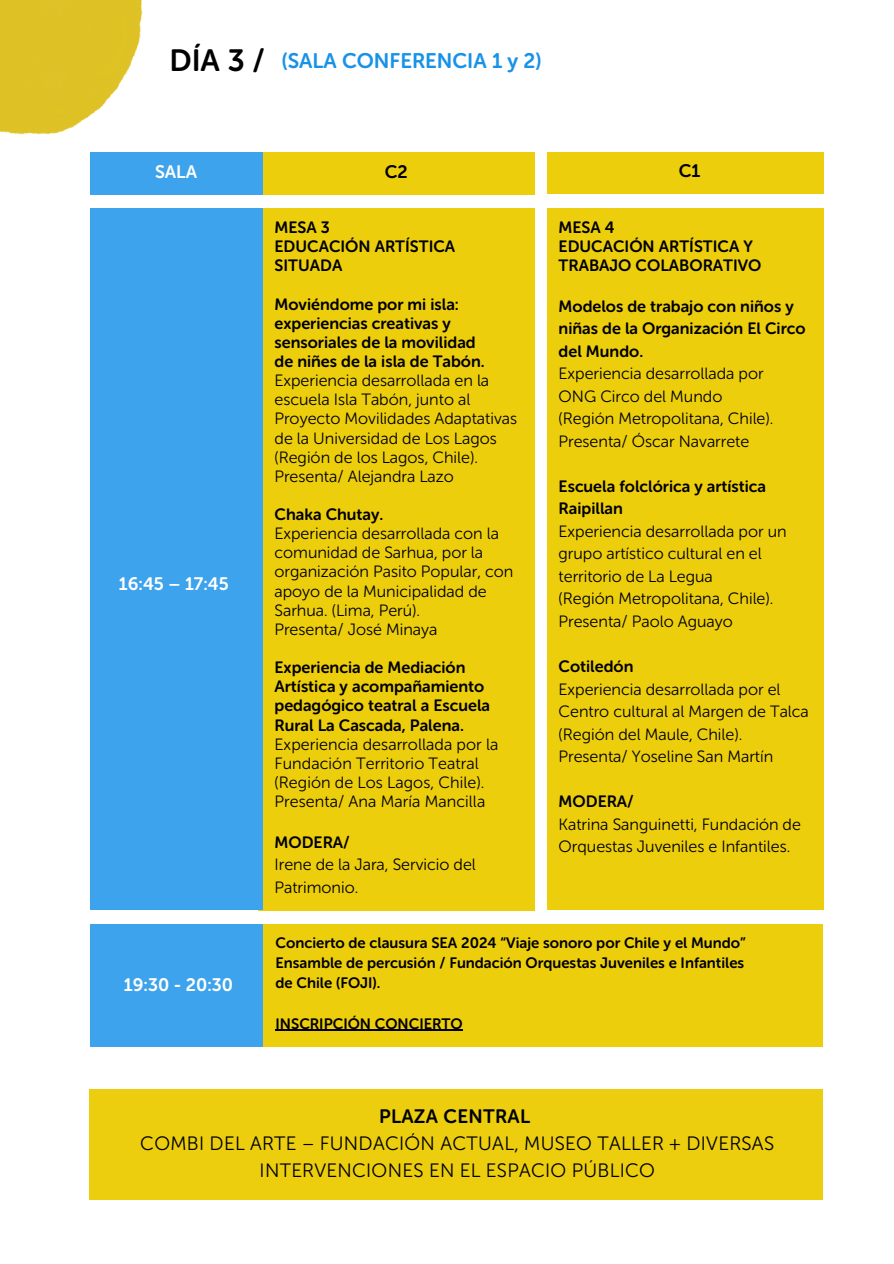
<style>
.page{position:relative;width:894px;height:1264px;background:#fff}
.page>*{position:absolute;margin:0;border:0;box-sizing:border-box;transform-origin:0 0}
.t1{font:30.6px "Museo Sans Rounded 700";color:#000}
.t2{font:21px "Museo Sans Rounded 700";color:#1792e8}
.t3{font:19.35px/27px "Museo Sans Rounded 300";letter-spacing:.015em;color:#000;text-align:center}
.t4{font:18px "Museo Sans Rounded 700";color:#fff}
.t5{font:18px "Museo Sans Rounded 700";color:#000}
.t6{font:16.35px/19.2px "Museo Sans Rounded 300";color:#000}
.t7{font:16.35px/19.2px "Museo Sans Rounded 700";color:#000}
.t8{font:15px/20.2px "Museo Sans Rounded 700";color:#000}
.s1{font-family:"Museo Sans Rounded 700"}
</style>
<div class="page">
<div style="left:89px;top:1088px;width:734px;height:111px;background:#ecce0e"></div>
<div style="left:258px;top:152px;width:276px;height:43px;background:#edce0d"></div>
<div style="left:258px;top:208px;width:276px;height:702px;background:#edce0d"></div>
<div style="left:547px;top:152px;width:276px;height:42px;background:#edce0d"></div>
<div style="left:547px;top:208px;width:276px;height:702px;background:#edce0d"></div>
<div style="left:90px;top:208px;width:172px;height:702px;background:#3da3ec"></div>
<div style="left:90px;top:152px;width:172px;height:43px;background:#3da3ec"></div>
<div style="left:261px;top:924px;width:561px;height:122px;background:#edce0d"></div>
<div style="left:90px;top:924px;width:172px;height:122px;background:#3da3ec"></div>
<hr style="left:275px;top:1029px;width:187px;height:1px;background:#000">
<img style="left:0;top:0;width:143px;height:135px">
<h2 class="t1" style="left:169px;top:42px;width:97px">DÍA 3 /</h2>
<p class="t2" style="left:282px;top:49px;width:261px">(SALA CONFERENCIA 1 y 2)</p>
<h3 class="t4" style="left:155px;top:161px;width:44px">SALA</h3>
<h4 class="t5" style="left:384px;top:161px;width:24px">C2</h4>
<h4 class="t5" style="left:678px;top:160px;width:23px">C1</h4>
<h1 class="t4" style="left:119px;top:573px;width:111px">16:45 – 17:45</h1>
<h4 class="t4" style="left:124px;top:974px;width:111px">19:30 - 20:30</h4>
<p class="t7" style="left:274px;top:218px;width:182px">MESA 3<br>EDUCACIÓN ARTÍSTICA<br>SITUADA</p>
<p class="t7" style="left:274px;top:294px;width:212px">Moviéndome por mi isla: experiencias creativas y sensoriales de la movilidad de niñes de la isla de Tabón.</p>
<p class="t6" style="left:274px;top:371px;width:244px">Experiencia desarrollada en la escuela Isla Tabón, junto al<br>Proyecto Movilidades Adaptativas de la Universidad de Los Lagos (Región de los Lagos, Chile).<br>Presenta/ Alejandra Lazo</p>
<p class="t7" style="left:274px;top:505px;width:110px">Chaka Chutay.</p>
<p class="t6" style="left:274px;top:524px;width:240px">Experiencia desarrollada con la comunidad de Sarhua, por la organización Pasito Popular, con apoyo de la Municipalidad de<br>Sarhua. (Lima, Perú).<br>Presenta/ José Minaya</p>
<p class="t7" style="left:274px;top:658px;width:217px">Experiencia de Mediación<br>Artística y acompañamiento pedagógico teatral a Escuela<br>Rural La Cascada, Palena.</p>
<p class="t6" style="left:274px;top:734px;width:225px">Experiencia desarrollada por la<br>Fundación Territorio Teatral (Región de Los Lagos, Chile).<br>Presenta/ Ana María Mancilla</p>
<p class="t7" style="left:274px;top:832px;width:77px">MODERA/</p>
<p class="t6" style="left:274px;top:853px;width:203px;line-height:22.5px">Irene de la Jara, Servicio del<br>Patrimonio.</p>
<p class="t7" style="left:558px;top:218px;width:204px">MESA 4<br>EDUCACIÓN ARTÍSTICA Y<br>TRABAJO COLABORATIVO</p>
<p class="t7" style="left:558px;top:295px;width:248px;line-height:22.5px">Modelos de trabajo con niños y niñas de la Organización El Circo del Mundo.</p>
<p class="t6" style="left:558px;top:362px;width:216px;line-height:22.5px">Experiencia desarrollada por<br>ONG Circo del Mundo (Región Metropolitana, Chile).<br>Presenta/ Óscar Navarrete</p>
<p class="t7" style="left:558px;top:475px;width:209px;line-height:22.5px">Escuela folclórica y artística<br>Raipillan</p>
<p class="t6" style="left:558px;top:520px;width:229px;line-height:22.5px">Experiencia desarrollada por un grupo artístico cultural en el territorio de La Legua<br>(Región Metropolitana, Chile).<br>Presenta/ Paolo Aguayo</p>
<p class="t7" style="left:558px;top:657px;width:76px">Cotiledón</p>
<p class="t6" style="left:558px;top:677px;width:252px;line-height:22.5px">Experiencia desarrollada por el<br>Centro cultural al Margen de Talca (Región del Maule, Chile).<br>Presenta/ Yoseline San Martín</p>
<p class="t7" style="left:558px;top:792px;width:77px">MODERA/</p>
<p class="t6" style="left:558px;top:812px;width:244px;line-height:22.5px">Katrina Sanguinetti, Fundación de<br>Orquestas Juveniles e Infantiles.</p>
<h5 class="t8" style="left:275px;top:932px;width:471px">Concierto de clausura SEA 2024 “Viaje sonoro por Chile y el Mundo”<br>Ensamble de percusión / Fundación Orquestas Juveniles e Infantiles</h5>
<h5 class="t8" style="left:275px;top:972px;width:106px">de Chile (FOJI).</h5>
<p class="t8" style="left:275px;top:1013px;width:189px">INSCRIPCIÓN CONCIERTO</p>
<p class="t3" style="left:140px;top:1102px;width:635px"><span class="s1">PLAZA CENTRAL<br></span>COMBI DEL ARTE – FUNDACIÓN ACTUAL, MUSEO TALLER + DIVERSAS<br>INTERVENCIONES EN EL ESPACIO PÚBLICO</p>
</div>
